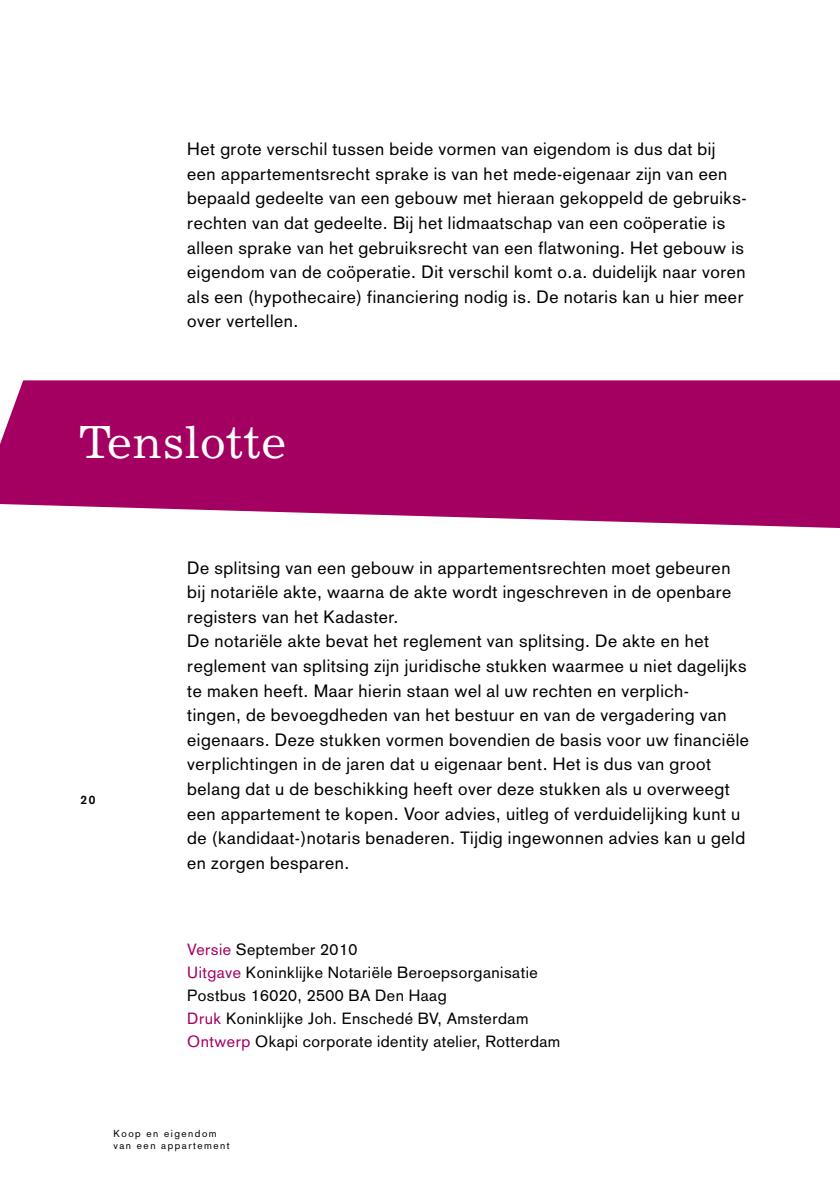
<style>
.page{position:relative;width:840px;height:1191px;background:#fff}
.page>*{position:absolute;margin:0;border:0;box-sizing:border-box;transform-origin:0 0}
.t1{font:44px "News 702 BT";letter-spacing:.02em;color:#fff}
.t2{font:17.6px/24.6px "Akzidenz Grotesk";letter-spacing:.03em;color:#000}
.t3{font:16px/23px "Akzidenz Grotesk";letter-spacing:.03em;color:#000}
.t4{font:700 12px "Akzidenz Grotesk";color:#000}
.t5{font:10px/12px "Akzidenz Grotesk";letter-spacing:.15em;color:#000}
.s1{color:#a40061}
</style>
<div class="page">
<svg style="left:0;top:380px;width:839px;height:148px;background:#ac166f"></svg>
<p class="t2" style="left:187px;top:137px;width:560px">Het grote verschil tussen beide vormen van eigendom is dus dat bij een appartementsrecht sprake is van het mede-eigenaar zijn van een bepaald gedeelte van een gebouw met hieraan gekoppeld de gebruiks&shy;rechten van dat gedeelte. Bij het lidmaatschap van een coöperatie is alleen sprake van het gebruiksrecht van een flatwoning. Het gebouw is eigendom van de coöperatie. Dit verschil komt o.a. duidelijk naar voren als een (hypothecaire) financiering nodig is. De notaris kan u hier meer over vertellen.</p>
<p class="t1" style="left:79px;top:415px;width:208px">Tenslotte</p>
<p class="t4" style="left:80px;top:793px;width:17px">20</p>
<p class="t2" style="left:187px;top:555px;width:563px">De splitsing van een gebouw in appartementsrechten moet gebeuren bij notariële akte, waarna de akte wordt ingeschreven in de openbare registers van het Kadaster.<br>De notariële akte bevat het reglement van splitsing. De akte en het reglement van splitsing zijn juridische stukken waarmee u niet dagelijks te maken heeft. Maar hierin staan wel al uw rechten en verplich-<br>tingen, de bevoegdheden van het bestuur en van de vergadering van eigenaars. Deze stukken vormen bovendien de basis voor uw financiële verplichtingen in de jaren dat u eigenaar bent. Het is dus van groot belang dat u de beschikking heeft over deze stukken als u overweegt een appartement te kopen. Voor advies, uitleg of verduidelijking kunt u de (kandidaat-)notaris benaderen. Tijdig ingewonnen advies kan u geld en zorgen besparen.</p>
<p class="t3" style="left:187px;top:937px;width:374px"><span class="s1">Versie</span> September 2010<br><span class="s1">Uitgave</span> Koninklijke Notariële Beroepsorganisatie Postbus 16020, 2500 BA Den Haag<br><span class="s1">Druk</span> Koninklijke Joh. Enschedé BV, Amsterdam <span class="s1">Ontwerp</span> Okapi corporate identity atelier, Rotterdam</p>
<p class="t5" style="left:113px;top:1127px;width:118px">Koop en eigendom van een appartement</p>
</div>
